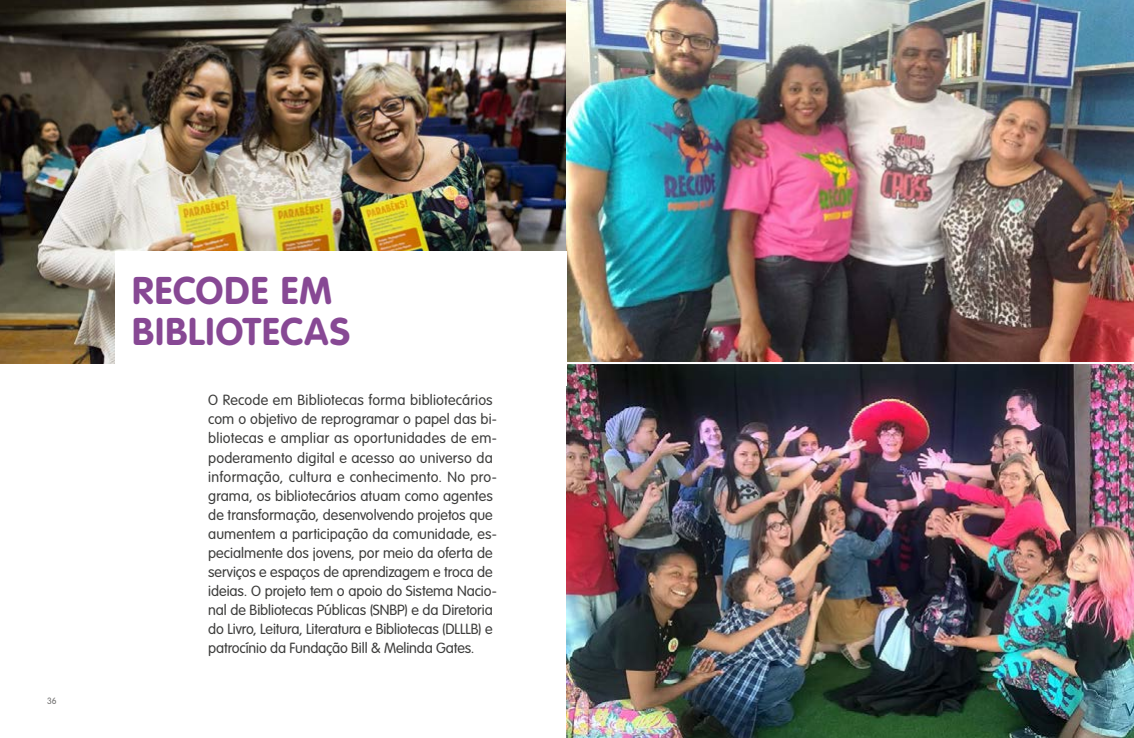
<style>
.page{position:relative;width:1134px;height:738px;background:#fff}
.page>*{position:absolute;margin:0;border:0;box-sizing:border-box;transform-origin:0 0}
.t1{font:700 38px/41px "VAG Rounded Std";letter-spacing:.025em;color:#874894}
.t2{font:300 14.5px/19px "VAG Rounded Std";color:#3c3c3b}
.t3{font:300 9px "VAG Rounded Std";color:#706f6f}
</style>
<div class="page">
<img style="left:0;top:0;width:567px;height:363px">
<img style="left:567px;top:0;width:567px;height:362px">
<img style="left:567px;top:364px;width:567px;height:373px">
<div style="left:115px;top:251px;width:452px;height:134px;background:#fff"></div>
<p class="t3" style="left:47px;top:694px;width:11px">36</p>
<h1 class="t1" style="left:132px;top:271px;width:219px">RECODE EM<br>BIBLIOTECAS</h1>
<p class="t2" style="left:208px;top:391px;width:290px">O Recode em Bibliotecas forma bibliotecários com o objetivo de reprogramar o papel das bi&shy;bliotecas e ampliar as oportunidades de em&shy;poderamento digital e acesso ao universo da informação, cultura e conhecimento. No pro&shy;grama, os bibliotecários atuam como agentes de transformação, desenvolvendo projetos que aumentem a participação da comunidade, es&shy;pecialmente dos jovens, por meio da oferta de serviços e espaços de aprendizagem e troca de ideias. O projeto tem o apoio do Sistema Nacio&shy;nal de Bibliotecas Públicas (SNBP) e da Diretoria do Livro, Leitura, Literatura e Bibliotecas (DLLLB) e patrocínio da Fundação Bill &amp; Melinda Gates.</p>
</div>
